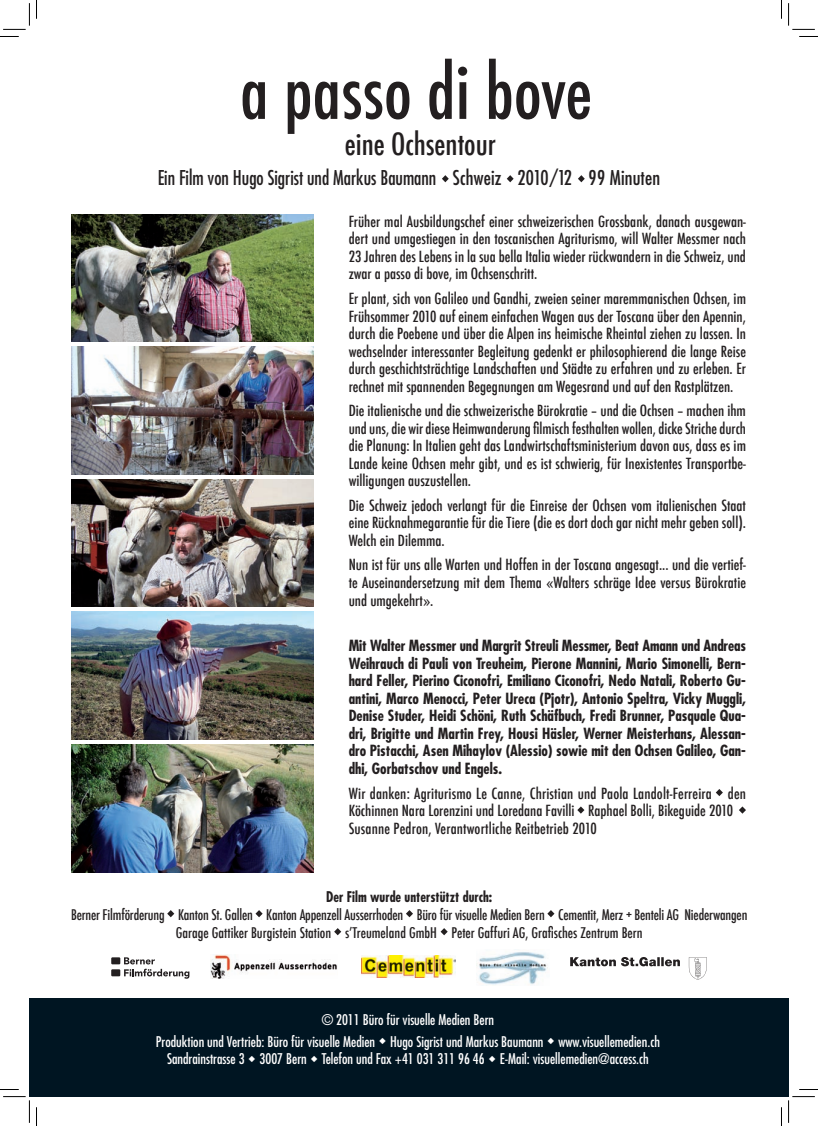
<style>
.page{position:relative;width:818px;height:1126px;background:#fff}
.page>*{position:absolute;margin:0;border:0;box-sizing:border-box;transform-origin:0 0}
.t1{font:500 condensed 72.5px "Futura";letter-spacing:-.005em;color:#231f20}
.t2{font:500 condensed 29.88px "Futura";color:#231f20}
.t3{font:condensed 19.88px "Futura";color:#231f20;scale:.96 1}
.t4{font:500 condensed 15px/17.5px "Futura";color:#231f20;text-align:justify}
.t5{font:700 condensed 15px/17.5px "Futura";color:#231f20;text-align:justify}
.t6{font:condensed 14.38px/21px "Futura";color:#fff;text-align:center}
.t7{font:500 condensed 14.38px/18px "Futura";letter-spacing:-.005em;color:#231f20;text-align:center}
.t8{font:700 condensed 14.38px "Futura";color:#231f20;scale:.95 1}
.s1{font-family:"Officina Sans";font-weight:400;font-stretch:normal}
</style>
<div class="page">
<svg style="left:715px;top:789px;width:7px;height:7px"></svg>
<svg style="left:577px;top:806px;width:7px;height:7px"></svg>
<svg style="left:739px;top:806px;width:6px;height:7px"></svg>
<svg style="left:167px;top:910px;width:7px;height:7px"></svg>
<svg style="left:255px;top:910px;width:7px;height:7px"></svg>
<svg style="left:406px;top:910px;width:7px;height:7px"></svg>
<svg style="left:547px;top:910px;width:7px;height:7px"></svg>
<svg style="left:334px;top:928px;width:7px;height:7px"></svg>
<svg style="left:440px;top:928px;width:7px;height:7px"></svg>
<div style="left:29px;top:998px;width:759px;height:98px;background:#001522"></div>
<svg style="left:442px;top:175px;width:6px;height:7px"></svg>
<svg style="left:506px;top:175px;width:7px;height:7px"></svg>
<svg style="left:578px;top:175px;width:6px;height:7px"></svg>
<img style="left:72px;top:214px;width:241px;height:128px">
<img style="left:72px;top:346px;width:241px;height:128px">
<img style="left:72px;top:479px;width:241px;height:128px">
<img style="left:72px;top:612px;width:241px;height:127px">
<img style="left:72px;top:744px;width:241px;height:128px">
<img style="left:361px;top:955px;width:94px;height:22px">
<svg style="left:124px;top:957px;width:65px;height:21px"></svg>
<div style="left:111px;top:957px;width:9px;height:7px;background:#231f20"></div>
<div style="left:111px;top:969px;width:9px;height:7px;background:#231f20"></div>
<img style="left:476px;top:949px;width:72px;height:36px">
<svg style="left:570px;top:957px;width:109px;height:9px"></svg>
<svg style="left:688px;top:957px;width:18px;height:22px"></svg>
<img style="left:210px;top:954px;width:127px;height:24px">
<svg style="left:0;top:36px;width:19px;height:1px"></svg>
<svg style="left:799px;top:36px;width:18px;height:1px"></svg>
<svg style="left:0;top:1089px;width:19px;height:1px"></svg>
<svg style="left:799px;top:1089px;width:18px;height:1px"></svg>
<svg style="left:36px;top:0;width:1px;height:19px"></svg>
<svg style="left:36px;top:1107px;width:1px;height:18px"></svg>
<svg style="left:3px;top:3px;width:27px;height:27px"></svg>
<svg style="left:3px;top:1096px;width:27px;height:26px"></svg>
<svg style="left:788px;top:3px;width:26px;height:27px"></svg>
<svg style="left:787px;top:1096px;width:27px;height:26px"></svg>
<h1 class="t1" style="left:240px;top:46px;width:353px">a passo di bove</h1>
<h2 class="t2" style="left:345px;top:124px;width:152px">eine Ochsentour</h2>
<h3 class="t3" style="left:157px;top:165px;width:524px">Ein Film von Hugo Sigrist und Markus Baumann Schweiz 2010/12 99 Minuten</h3>
<p class="t4" style="left:348px;top:213px;width:398px">Früher mal Ausbildungschef einer schweizerischen Grossbank, danach ausgewan&shy;dert und umgestiegen in den toscanischen Agriturismo, will Walter Messmer nach 23 Jahren des Lebens in la sua bella Italia wieder rückwandern in die Schweiz, und zwar a passo di bove, im Ochsenschritt.</p>
<p class="t4" style="left:348px;top:290px;width:398px">Er plant, sich von Galileo und Gandhi, zweien seiner maremmanischen Ochsen, im Frühsommer 2010 auf einem einfachen Wagen aus der Toscana über den Apennin, durch die Poebene und über die Alpen ins heimische Rheintal ziehen zu lassen. In wechselnder interessanter Begleitung gedenkt er philosophierend die lange Reise durch geschichtsträchtige Landschaften und Städte zu erfahren und zu erleben. Er rechnet mit spannenden Begegnungen am Wegesrand und auf den Rastplätzen.</p>
<p class="t4" style="left:348px;top:402px;width:398px">Die italienische und die schweizerische Bürokratie – und die Ochsen – machen ihm und uns, die wir diese Heimwanderung filmisch festhalten wollen, dicke Striche durch die Planung: In Italien geht das Landwirtschaftsministerium davon aus, dass es im Lande keine Ochsen mehr gibt, und es ist schwierig, für Inexistentes Transportbe&shy;willigungen auszustellen.</p>
<p class="t4" style="left:348px;top:496px;width:398px">Die Schweiz jedoch verlangt für die Einreise der Ochsen vom italienischen Staat eine Rücknahmegarantie für die Tiere (die es dort doch gar nicht mehr geben soll).<br>Welch ein Dilemma.</p>
<p class="t4" style="left:348px;top:556px;width:398px">Nun ist für uns alle Warten und Hoffen in der Toscana angesagt... und die vertief&shy;te Auseinandersetzung mit dem Thema <span class="s1">«</span>Walters schräge Idee versus Bürokratie und umgekehrt<span class="s1">»</span>.</p>
<p class="t5" style="left:348px;top:637px;width:398px">Mit Walter Messmer und Margrit Streuli Messmer, Beat Amann und Andreas Weihrauch di Pauli von Treuheim, Pierone Mannini, Mario Simonelli, Bern&shy;hard Feller, Pierino Ciconofri, Emiliano Ciconofri, Nedo Natali, Roberto Gu&shy;antini, Marco Menocci, Peter Ureca (Pjotr), Antonio Speltra, Vicky Muggli, Denise Studer, Heidi Schöni, Ruth Schäfbuch, Fredi Brunner, Pasquale Qua&shy;dri, Brigitte und Martin Frey, Housi Häsler, Werner Meisterhans, Alessan&shy;dro Pistacchi, Asen Mihaylov (Alessio) sowie mit den Ochsen Galileo, Gan&shy;dhi, Gorbatschov und Engels.</p>
<p class="t4" style="left:348px;top:784px;width:398px;text-align:left">Wir danken: Agriturismo Le Canne, Christian und Paola Landolt-Ferreira den<br>Köchinnen Nara Lorenzini und Loredana Favilli Raphael Bolli, Bikeguide 2010<br>Susanne Pedron, Verantwortliche Reitbetrieb 2010</p>
<p class="t8" style="left:326px;top:887px;width:176px">Der Film wurde unterstützt durch:</p>
<p class="t7" style="left:71px;top:905px;width:677px">Berner Filmförderung Kanton St. Gallen Kanton Appenzell Ausserrhoden Büro für visuelle Medien Bern Cementit, Merz + Benteli AG Niederwangen<br>Garage Gattiker Burgistein Station sʼTreumeland GmbH Peter Gaffuri AG, Grafisches Zentrum Bern</p>
<p class="t6" style="left:156px;top:1009px;width:505px">© 2011 Büro für visuelle Medien Bern<br>Produktion und Vertrieb: Büro für visuelle Medien ◆ Hugo Sigrist und Markus Baumann ◆ www.visuellemedien.ch</p>
<p class="t6" style="left:167px;top:1047px;width:483px">Sandrainstrasse 3 ◆ 3007 Bern ◆ Telefon und Fax +41 031 311 96 46 ◆ E-Mail: visuellemedien@access.ch</p>
</div>
